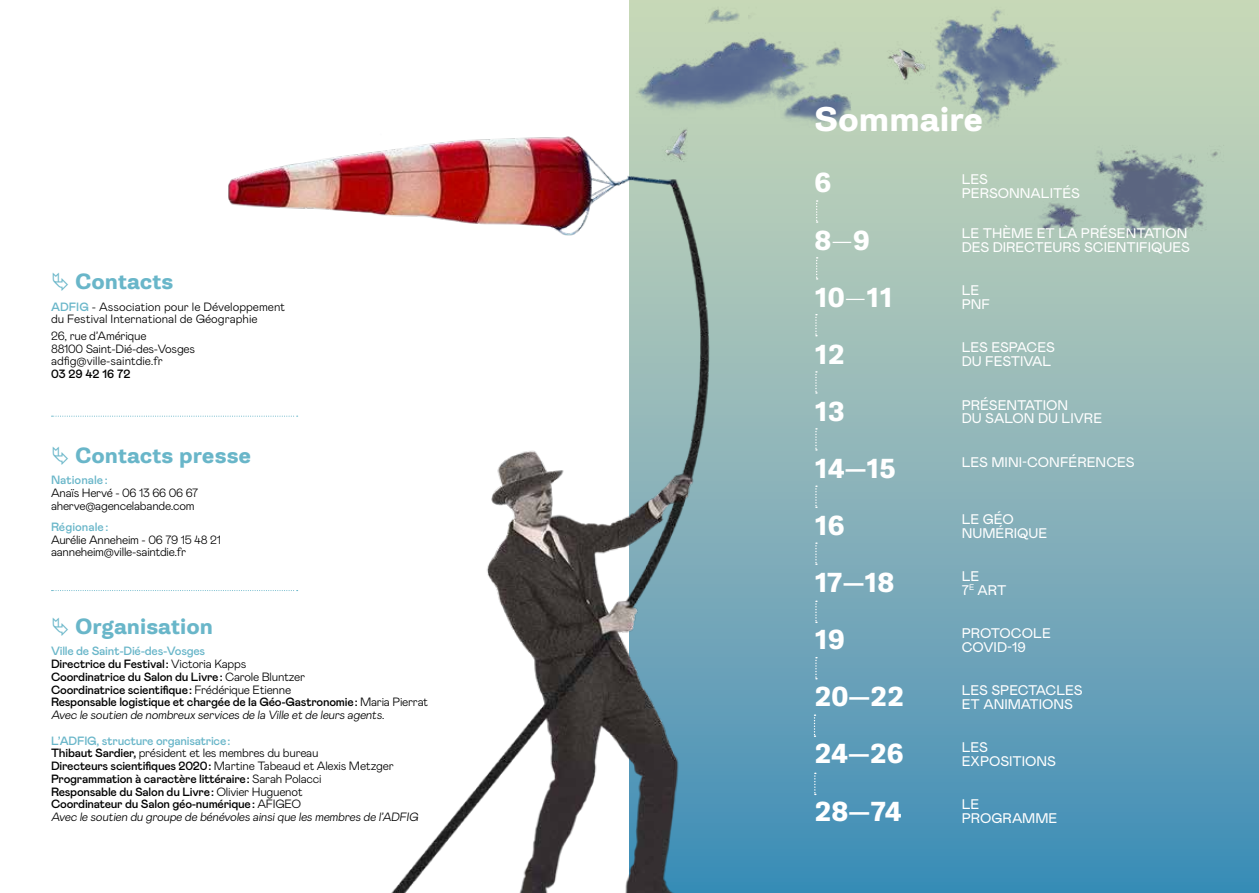
<style>
.page{position:relative;width:1259px;height:893px;background:#fff}
.page>*{position:absolute;margin:0;border:0;box-sizing:border-box;transform-origin:0 0}
.t1{font:700 32.55px "Gira Sans";color:#fff}
.t2{font:700 26.1px/57.2px "Gira Sans";color:#fff}
.t3{font:700 21px "Gira Sans";color:#69b6c9}
.t4{font:13.95px/14px "Mabry Pro";color:#fff}
.t5{font:300 12px/12.8px "Mabry Pro";letter-spacing:-.02em;color:#000}
.t6{font:500 12px/12.8px "Mabry Pro";letter-spacing:-.02em;color:#000}
.t7{font:300 12px/12.8px "Mabry Pro";color:#000}
.t8{font:500 12px "Mabry Pro";color:#69b6c9}
.s1{font-weight:500;color:#69b6c9}
.s2{color:#69b6c9}
.s3{font-weight:300}
.s4{font-weight:500}
</style>
<div class="page">
<svg style="left:814px;top:702px;width:445px;height:191px;background:#4d95b7"></svg>
<img style="left:814px;top:0;width:445px;height:702px">
<img style="left:58px;top:0;width:756px;height:893px">
<svg style="left:815px;top:657px;width:2px;height:22px"></svg>
<svg style="left:814px;top:714px;width:1px;height:23px"></svg>
<svg style="left:814px;top:773px;width:2px;height:22px"></svg>
<svg style="left:815px;top:601px;width:2px;height:22px"></svg>
<svg style="left:815px;top:542px;width:2px;height:23px"></svg>
<svg style="left:815px;top:485px;width:2px;height:23px"></svg>
<svg style="left:815px;top:428px;width:2px;height:23px"></svg>
<svg style="left:815px;top:371px;width:2px;height:23px"></svg>
<svg style="left:815px;top:314px;width:2px;height:22px"></svg>
<svg style="left:816px;top:257px;width:1px;height:23px"></svg>
<svg style="left:816px;top:200px;width:1px;height:23px"></svg>
<svg style="left:52px;top:416px;width:246px;height:1px"></svg>
<svg style="left:52px;top:590px;width:246px;height:1px"></svg>
<svg style="left:58px;top:273px;width:10px;height:18px"></svg>
<svg style="left:58px;top:446px;width:10px;height:19px"></svg>
<svg style="left:58px;top:617px;width:10px;height:19px"></svg>
<h3 class="t3" style="left:75px;top:268px;width:100px">Contacts</h3>
<p class="t7" style="left:51px;top:299px;width:236px"><span class="s1">ADFIG</span> - Association pour le Développement du Festival International de Géographie</p>
<p class="t5" style="left:51px;top:329px;width:146px">26, rue d’Amérique<br>88100 Saint-Dié-des-Vosges adfig@ville-saintdie.fr</p>
<p class="t6" style="left:51px;top:367px;width:81px">03 29 42 16 72</p>
<h3 class="t3" style="left:75px;top:442px;width:178px">Contacts presse</h3>
<p class="t8" style="left:51px;top:471px;width:58px">Nationale:</p>
<p class="t5" style="left:51px;top:486px;width:149px">Anaïs Hervé - 06 13 66 06 67 aherve@agencelabande.com</p>
<p class="t8" style="left:51px;top:518px;width:59px">Régionale:</p>
<p class="t5" style="left:51px;top:532px;width:172px">Aurélie Anneheim - 06 79 15 48 21 aanneheim@ville-saintdie.fr</p>
<h3 class="t3" style="left:75px;top:613px;width:139px">Organisation</h3>
<p class="t6" style="left:51px;top:644px;width:379px"><span class="s2">Ville de Saint-Dié-des-Vosges<br></span>Directrice du Festival: <span class="s3">Victoria Kapps<br></span>Coordinatrice du Salon du Livre: <span class="s3">Carole Bluntzer<br></span>Coordinatrice scientifique: <span class="s3">Frédérique Etienne<br></span>Responsable logistique et chargée de la Géo-Gastronomie: <span class="s3">Maria Pierrat Avec le soutien de nombreux services de la Ville et de leurs agents.</span></p>
<p class="t5" style="left:51px;top:733px;width:371px"><span class="s1">L’ADFIG, structure organisatrice:<br></span><span class="s4">Thibaut Sardier,</span> président et les membres du bureau<br><span class="s4">Directeurs scientifiques 2020:</span> Martine Tabeaud et Alexis Metzger <span class="s4">Programmation à caractère littéraire:</span> Sarah Polacci<br><span class="s4">Responsable du Salon du Livre:</span> Olivier Huguenot<br><span class="s4">Coordinateur du Salon géo-numérique:</span> AFIGEO<br>Avec le soutien du groupe de bénévoles ainsique les membres de l’ADFIG</p>
<h1 class="t1" style="left:814px;top:98px;width:170px">Sommaire</h1>
<h2 class="t2" style="left:814px;top:155px;width:91px">6<br>8<span class="s3">—</span>9<br>10<span class="s3">—</span>11<br>12<br>13<br>14—15<br>16<br>17—18<br>19<br>20—22<br>24—26<br>28—74</h2>
<p class="t4" style="left:961px;top:171px;width:120px">LES<br>PERSONNALITÉS</p>
<p class="t4" style="left:961px;top:226px;width:230px">LE THÈME ET LA PRÉSENTATION<br>DES DIRECTEURS SCIENTIFIQUES</p>
<p class="t4" style="left:961px;top:283px;width:30px">LE<br>PNF</p>
<p class="t4" style="left:961px;top:340px;width:95px">LES ESPACES<br>DU FESTIVAL</p>
<p class="t4" style="left:961px;top:397px;width:142px">PRÉSENTATION<br>DU SALON DU LIVRE</p>
<p class="t4" style="left:961px;top:454px;width:174px">LES MINI-CONFÉRENCES</p>
<p class="t4" style="left:961px;top:511px;width:87px">LE GÉO<br>NUMÉRIQUE</p>
<p class="t4" style="left:961px;top:568px;width:46px">LE<br>7<sup>E</sup> ART</p>
<p class="t4" style="left:961px;top:625px;width:91px">PROTOCOLE<br>COVID-19</p>
<p class="t4" style="left:961px;top:682px;width:122px">LES SPECTACLES<br>ET ANIMATIONS</p>
<p class="t4" style="left:961px;top:739px;width:96px">LES<br>EXPOSITIONS</p>
<p class="t4" style="left:961px;top:797px;width:97px">LE<br>PROGRAMME</p>
</div>
